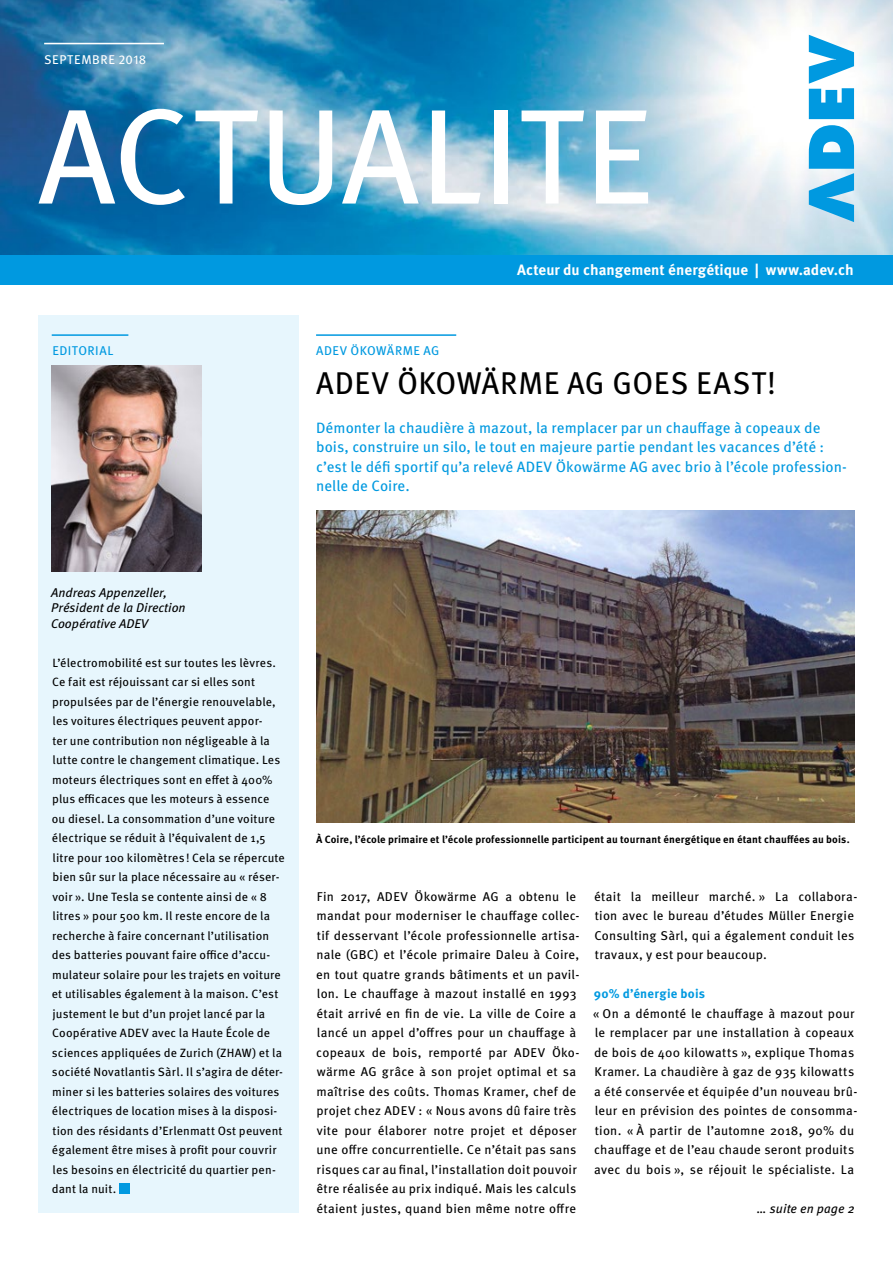
<style>
.page{position:relative;width:893px;height:1263px;background:#fff}
.page>*{position:absolute;margin:0;border:0;box-sizing:border-box;transform-origin:0 0}
.t1{font:135px "Meta Pro";color:#fff}
.t2{font:31.5px "Meta Pro";letter-spacing:.02em;color:#000}
.t3{font:15px/19.5px "Meta Pro";letter-spacing:.005em;color:#0099e0}
.t4{font:700 15px "Meta Pro";color:#fff}
.t5{font:12.75px/19.5px "Meta Pro";letter-spacing:.02em;color:#000}
.t6{font:italic 12.75px/15.3px "Meta Pro";color:#000}
.t7{font:12.75px "Meta Pro";letter-spacing:.035em;color:#0099e0}
.t8{font:700 12.75px "Meta Pro";letter-spacing:.025em;color:#0099e0}
.t9{font:12.75px "Meta Pro";letter-spacing:.045em;color:#fff}
.t10{font:12px/19.5px "Meta Pro";letter-spacing:.01em;color:#000}
.t11{font:700 10.5px "Meta Pro";letter-spacing:.015em;color:#000}
</style>
<div class="page">
<div style="left:0;top:0;width:893px;height:285px;background:#0099e0"></div>
<img style="left:0;top:0;width:893px;height:254px">
<hr style="left:316px;top:334px;width:140px;height:2px;background:#0099e0">
<img style="left:316px;top:511px;width:539px;height:312px">
<svg style="left:809px;top:125px;width:45px;height:97px"></svg>
<svg style="left:809px;top:35px;width:45px;height:84px"></svg>
<hr style="left:44px;top:43px;width:120px;height:1px;background:#fff">
<div style="left:38px;top:316px;width:261px;height:897px;background:#e7f6fd"></div>
<hr style="left:52px;top:334px;width:76px;height:2px;background:#0099e0">
<div style="left:119px;top:1183px;width:10px;height:10px;background:#0099e0"></div>
<img style="left:51px;top:365px;width:150px;height:206px">
<p class="t9" style="left:44px;top:52px;width:104px">SEPTEMBRE 2018</p>
<h1 class="t1" style="left:38px;top:73px;width:616px">ACTUALITE</h1>
<p class="t7" style="left:52px;top:342px;width:62px">EDITORIAL</p>
<p class="t4" style="left:517px;top:260px;width:338px">Acteur du changement énergétique | www.adev.ch</p>
<p class="t7" style="left:316px;top:342px;width:125px">ADEV ÖKOWÄRME AG</p>
<h2 class="t2" style="left:316px;top:363px;width:461px">ADEV ÖKOWÄRME AG GOES EAST!</h2>
<p class="t3" style="left:316px;top:418px;width:532px">Démonter la chaudière à mazout, la remplacer par un chauffage à copeaux de bois, construire un silo, le tout en majeure partie pendant les vacances d’été : c’est le défi sportif qu’a relevé ADEV Ökowärme AG avec brio à l’école profession&shy;nelle de Coire.</p>
<p class="t6" style="left:51px;top:585px;width:136px">Andreas Appenzeller,<br>Président de la Direction<br>Coopérative ADEV</p>
<p class="t10" style="left:52px;top:653px;width:235px">L’électromobilité est sur toutes les lèvres.<br>Ce fait est réjouissant car si elles sont propulsées par de l’énergie renouvelable, les voitures électriques peuvent appor-<br>ter une contribution non négligeable à la lutte contre le changement climatique. Les moteurs électriques sont en effet à 400% plus efficaces que les moteurs à essence ou diesel. La consommation d’une voiture électrique se réduit à l’équivalent de 1,5 litre pour 100 kilomètres ! Cela se répercute bien sûr sur la place nécessaire au « réser&shy;voir ». Une Tesla se contente ainsi de « 8 litres » pour 500 km. Il reste encore de la recherche à faire concernant l’utilisation des batteries pouvant faire office d’accu&shy;mulateur solaire pour les trajets en voiture et utilisables également à la maison. C’est justement le but d’un projet lancé par la Coopérative ADEV avec la Haute École de sciences appliquées de Zurich (ZHAW) et la société Novatlantis Sàrl. Il s’agira de déter&shy;miner si les batteries solaires des voitures électriques de location mises à la disposi&shy;tion des résidants d’Erlenmatt Ost peuvent également être mises à profit pour couvrir les besoins en électricité du quartier pen&shy;dant la nuit.</p>
<p class="t11" style="left:316px;top:832px;width:535px">À Coire, l’école primaire et l’école professionnelle participent au tournant énergétique en étant chauffées au bois.</p>
<p class="t5" style="left:316px;top:886px;width:265px">Fin 2017, ADEV Ökowärme AG a obtenu le mandat pour moderniser le chauffage collec&shy;tif desservant l’école professionnelle artisa&shy;nale (GBC) et l’école primaire Daleu à Coire, en tout quatre grands bâtiments et un pavil&shy;lon. Le chauffage à mazout installé en 1993 était arrivé en fin de vie. La ville de Coire a lancé un appel d’offres pour un chauffage à copeaux de bois, remporté par ADEV Öko&shy;wärme AG grâce à son projet optimal et sa maîtrise des coûts. Thomas Kramer, chef de projet chez ADEV : « Nous avons dû faire très vite pour élaborer notre projet et déposer une offre concurrentielle. Ce n’était pas sans risques car au final, l’installation doit pouvoir être réalisée au prix indiqué. Mais les calculs étaient justes, quand bien même notre offre</p>
<p class="t5" style="left:594px;top:886px;width:265px">était la meilleur marché. » La collabora&shy;tion avec le bureau d’études Müller Energie Consulting Sàrl, qui a également conduit les travaux, y est pour beaucoup.</p>
<p class="t8" style="left:594px;top:986px;width:113px">90% d’énergie bois</p>
<p class="t5" style="left:593px;top:1003px;width:266px">« On a démonté le chauffage à mazout pour le remplacer par une installation à copeaux de bois de 400 kilowatts », explique Thomas Kramer. La chaudière à gaz de 935 kilowatts a été conservée et équipée d’un nouveau brû&shy;leur en prévision des pointes de consomma&shy;tion. « À partir de l’automne 2018, 90% du chauffage et de l’eau chaude seront produits avec du bois », se réjouit le spécialiste. La</p>
<p class="t6" style="left:757px;top:1201px;width:99px">… suite en page 2</p>
</div>
